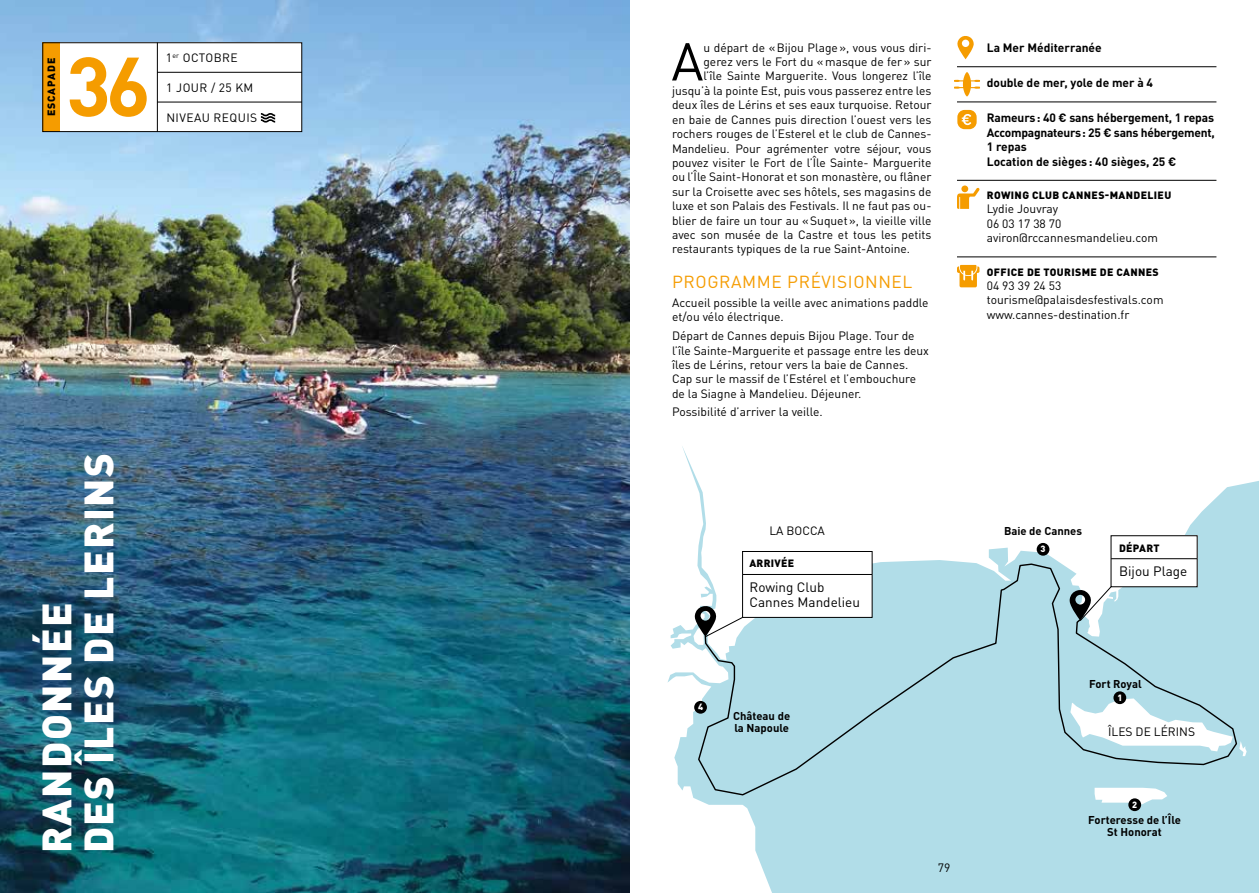
<style>
.page{position:relative;width:1259px;height:893px;background:#fff}
.page>*{position:absolute;margin:0;border:0;box-sizing:border-box;transform-origin:0 0}
.t1{font:700 82.5px "DINOT";color:#f59c00}
.t2{font:52.5px "DINOT";color:#000}
.t3{font:900 40.5px/42px "DINOT";letter-spacing:.035em;color:#fff}
.t4{font:17.25px "DINOT";letter-spacing:.035em;color:#f59c00}
.t5{font:13.5px/15px "DINOT";color:#000}
.t6{font:12px/14.4px "DINOT";color:#000}
.t7{font:700 12px/14.4px "DINOT";letter-spacing:-.01em;color:#000}
.t8{font:12px "DINOT";letter-spacing:.035em;color:#000}
.t9{font:700 11.25px/12px "DINOT";color:#000;text-align:center}
.t10{font:900 10.5px "DINOT";letter-spacing:.035em;color:#000}
.t11{font:900 10.5px "DINOT";letter-spacing:.085em;color:#000}
.t12{font:900 9px "DINOT";color:#fff}
</style>
<div class="page">
<svg style="left:629px;top:444px;width:630px;height:449px"></svg>
<svg style="left:1094px;top:796px;width:73px;height:11px"></svg>
<svg style="left:1239px;top:741px;width:7px;height:15px"></svg>
<svg style="left:697px;top:563px;width:541px;height:233px;background:#b4dce6"></svg>
<div style="left:742px;top:551px;width:130px;height:66px;background:#fff"></div>
<div style="left:742px;top:551px;width:130px;height:67px;border:1px solid #000"></div>
<hr style="left:742px;top:574px;width:130px;height:1px;background:#000">
<div style="left:1111px;top:536px;width:86px;height:51px;background:#fff"></div>
<hr style="left:1111px;top:558px;width:86px;height:1px;background:#000">
<div style="left:1113px;top:691px;width:13px;height:13px;background:#000;border-radius:50%"></div>
<div style="left:1128px;top:798px;width:13px;height:13px;background:#000;border-radius:50%"></div>
<div style="left:694px;top:701px;width:13px;height:13px;background:#000;border-radius:50%"></div>
<svg style="left:1069px;top:586px;width:42px;height:35px"></svg>
<div style="left:1036px;top:543px;width:13px;height:13px;background:#000;border-radius:50%"></div>
<svg style="left:694px;top:605px;width:49px;height:32px"></svg>
<img style="left:0;top:0;width:629px;height:893px">
<div style="left:43px;top:43px;width:259px;height:89px;background:#fff"></div>
<hr style="left:957px;top:66px;width:259px;height:1px;background:#000">
<hr style="left:957px;top:102px;width:259px;height:1px;background:#000">
<hr style="left:957px;top:180px;width:259px;height:1px;background:#000">
<hr style="left:957px;top:257px;width:259px;height:1px;background:#000">
<div style="left:43px;top:43px;width:17px;height:89px;background:#f59c00"></div>
<hr style="left:157px;top:43px;width:1px;height:89px;background:#000">
<hr style="left:157px;top:72px;width:145px;height:1px;background:#000">
<hr style="left:157px;top:102px;width:145px;height:1px;background:#000">
<svg style="left:261px;top:113px;width:14px;height:10px"></svg>
<svg style="left:954px;top:72px;width:26px;height:24px"></svg>
<svg style="left:957px;top:36px;width:16px;height:23px"></svg>
<svg style="left:957px;top:265px;width:22px;height:22px"></svg>
<svg style="left:957px;top:110px;width:19px;height:19px"></svg>
<div style="left:43px;top:43px;width:259px;height:89px;border:1px solid #000"></div>
<svg style="left:957px;top:185px;width:22px;height:24px"></svg>
<p class="t11" style="left:44px;top:116px;width:60px;rotate:-90deg">ESCAPADE</p>
<h1 class="t1" style="left:66px;top:30px;width:86px">36</h1>
<p class="t8" style="left:166px;top:49px;width:73px">1<sup>er</sup> OCTOBRE</p>
<p class="t6" style="left:166px;top:80px;width:89px">1 JOUR / 25 KM</p>
<p class="t8" style="left:166px;top:109px;width:92px">NIVEAU REQUIS</p>
<h3 class="t3" style="left:34px;top:853px;width:402px;rotate:-90deg">RANDONNÉE<br>DES ÎLES DE LERINS</h3>
<h2 class="t2" style="left:671px;top:26px;width:34px">A</h2>
<p class="t6" style="left:703px;top:40px;width:229px">u départ de «Bijou Plage», vous vous diri-</p>
<p class="t6" style="left:703px;top:54px;width:229px">gerez vers le Fort du «masque de fer» sur</p>
<p class="t6" style="left:703px;top:68px;width:229px">l’île Sainte Marguerite. Vous longerez l’île</p>
<p class="t6" style="left:672px;top:83px;width:261px">jusqu’à la pointe Est, puis vous passerez entre les</p>
<p class="t6" style="left:672px;top:97px;width:261px">deux îles de Lérins et ses eaux turquoise. Retour</p>
<p class="t6" style="left:672px;top:112px;width:261px">en baie de Cannes puis direction l’ouest vers les</p>
<p class="t6" style="left:672px;top:126px;width:261px">rochers rouges de l’Esterel et le club de Cannes-</p>
<p class="t6" style="left:672px;top:140px;width:261px">Mandelieu. Pour agrémenter votre séjour, vous</p>
<p class="t6" style="left:672px;top:155px;width:261px">pouvez visiter le Fort de l’Île Sainte- Marguerite</p>
<p class="t6" style="left:672px;top:169px;width:261px">ou l’Île Saint-Honorat et son monastère, ou flâner</p>
<p class="t6" style="left:672px;top:184px;width:261px">sur la Croisette avec ses hôtels, ses magasins de</p>
<p class="t6" style="left:672px;top:198px;width:261px">luxe et son Palais des Festivals. Il ne faut pas ou-</p>
<p class="t6" style="left:672px;top:212px;width:261px">blier de faire un tour au «Suquet», la vieille ville</p>
<p class="t6" style="left:672px;top:227px;width:261px">avec son musée de la Castre et tous les petits</p>
<p class="t6" style="left:672px;top:241px;width:240px">restaurants typiques de la rue Saint-Antoine.</p>
<h3 class="t4" style="left:672px;top:270px;width:242px">PROGRAMME PRÉVISIONNEL</h3>
<p class="t6" style="left:672px;top:295px;width:258px">Accueil possible la veille avec animations paddle et/ou vélo électrique.</p>
<p class="t6" style="left:672px;top:328px;width:258px">Départ de Cannes depuis Bijou Plage. Tour de l’île Sainte-Marguerite et passage entre les deux îles de Lérins, retour vers la baie de Cannes.<br>Cap sur le massif de l’Estérel et l’embouchure de la Siagne à Mandelieu. Déjeuner.</p>
<p class="t6" style="left:672px;top:404px;width:152px">Possibilité d’arriver la veille.</p>
<p class="t7" style="left:986px;top:40px;width:116px">La Mer Méditerranée</p>
<p class="t7" style="left:986px;top:75px;width:168px">double de mer, yole de mer à 4</p>
<p class="t7" style="left:986px;top:110px;width:229px">Rameurs: 40 € sans hébergement, 1 repas<br>Accompagnateurs: 25 € sans hébergement,<br>1 repas<br>Location de sièges: 40 sièges, 25 €</p>
<p class="t10" style="left:987px;top:188px;width:186px">ROWING CLUB CANNES-MANDELIEU</p>
<p class="t6" style="left:986px;top:201px;width:173px">Lydie Jouvray<br>06 03 17 38 70 aviron@rccannesmandelieu.com</p>
<p class="t10" style="left:987px;top:265px;width:173px">OFFICE DE TOURISME DE CANNES</p>
<p class="t6" style="left:986px;top:278px;width:178px">04 93 39 24 53 tourisme@palaisdesfestivals.com www.cannes-destination.fr</p>
<p class="t12" style="left:698px;top:701px;width:7px">4</p>
<p class="t6" style="left:769px;top:523px;width:57px">LA BOCCA</p>
<p class="t9" style="left:1004px;top:525px;width:80px">Baie de Cannes</p>
<p class="t10" style="left:749px;top:556px;width:46px">ARRIVÉE</p>
<p class="t5" style="left:749px;top:579px;width:112px">Rowing Club<br>Cannes Mandelieu</p>
<p class="t12" style="left:1040px;top:543px;width:7px">3</p>
<p class="t10" style="left:1119px;top:541px;width:42px">DÉPART</p>
<p class="t5" style="left:1119px;top:563px;width:70px">Bijou Plage</p>
<p class="t9" style="left:733px;top:709px;width:59px;text-align:left">Château de la Napoule</p>
<p class="t9" style="left:1089px;top:677px;width:54px">Fort Royal</p>
<p class="t6" style="left:1108px;top:724px;width:88px">ÎLES DE LÉRINS</p>
<p class="t12" style="left:1117px;top:691px;width:7px">1</p>
<p class="t12" style="left:1132px;top:798px;width:7px">2</p>
<p class="t6" style="left:938px;top:860px;width:14px">79</p>
<p class="t9" style="left:1088px;top:813px;width:94px">Forteresse de l’Île<br>St Honorat</p>
</div>
